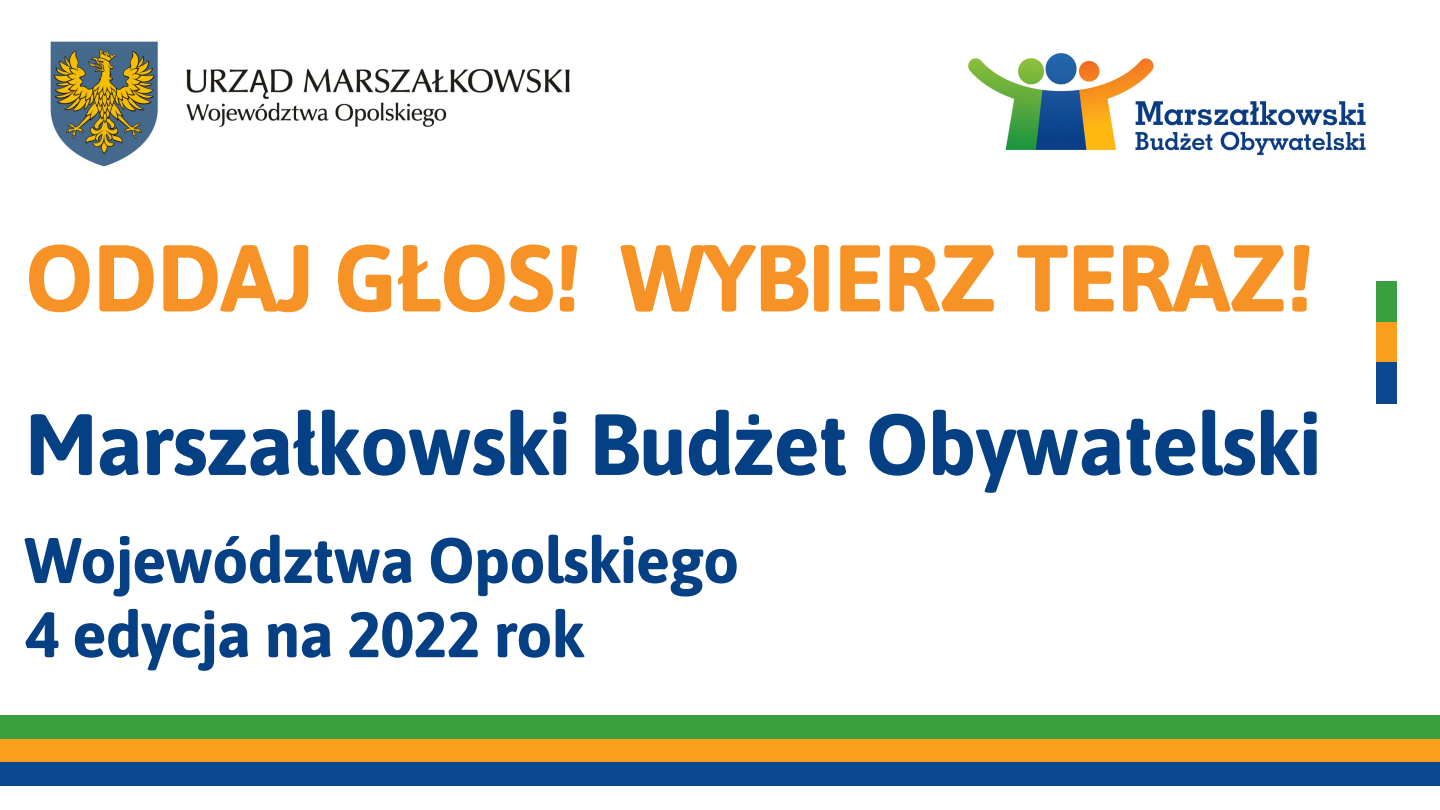
<style>
.page{position:relative;width:1440px;height:810px;background:#fff}
.page>*{position:absolute;margin:0;border:0;box-sizing:border-box;transform-origin:0 0}
.t1{font:700 94.5px "Asap";letter-spacing:-.02em;color:#f79326}
.t2{font:700 86.5px "Asap";letter-spacing:-.02em;color:#054084}
.t3{font:700 64.1px "Asap";letter-spacing:-.02em;color:#054084}
</style>
<div class="page">
<div style="left:1376px;top:281px;width:20px;height:42px;background:#3a9f3f"></div>
<div style="left:1376px;top:322px;width:20px;height:42px;background:#fa9e1d"></div>
<div style="left:1376px;top:362px;width:20px;height:42px;background:#0c478f"></div>
<div style="left:0;top:738px;width:1440px;height:24px;background:#fa9e1d"></div>
<div style="left:0;top:762px;width:1440px;height:24px;background:#0c478f"></div>
<div style="left:0;top:715px;width:1440px;height:24px;background:#3a9f3f"></div>
<img style="left:968px;top:53px;width:398px;height:103px">
<img style="left:50px;top:41px;width:520px;height:126px">
<p class="t1" style="left:25px;top:223px;width:1290px">ODDAJ GŁOS! WYBIERZ TERAZ!</p>
<p class="t2" style="left:25px;top:394px;width:1298px">Marszałkowski Budżet Obywatelski</p>
<p class="t3" style="left:25px;top:523px;width:716px">Województwa Opolskiego</p>
<p class="t3" style="left:25px;top:597px;width:561px">4 edycja na 2022 rok</p>
</div>
